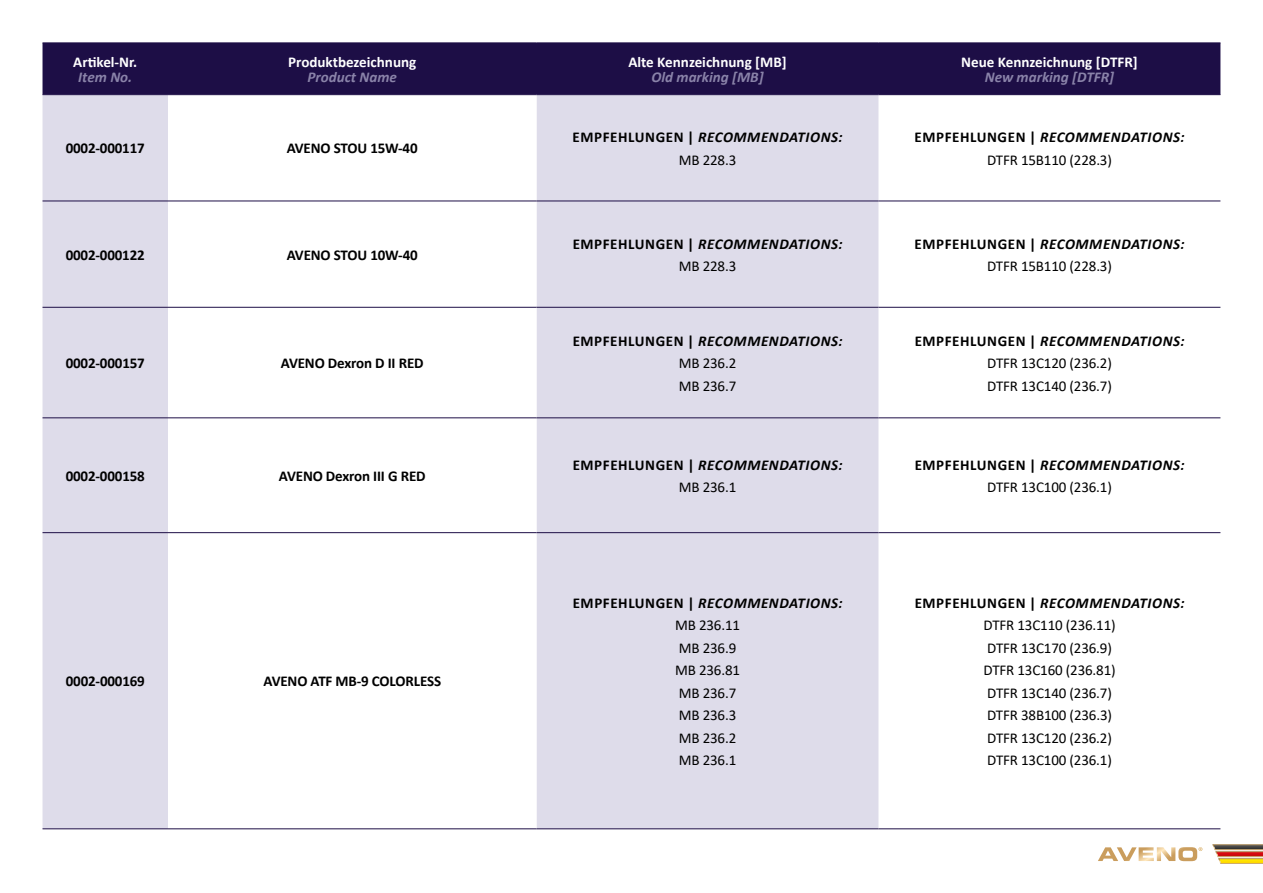
<style>
.page{position:relative;width:1263px;height:893px;background:#fff}
.page>*{position:absolute;margin:0;border:0;box-sizing:border-box;transform-origin:0 0}
.t1{font:15px/22.5px "Calibri";letter-spacing:-.01em;color:#000;text-align:center}
.t2{font:italic 700 15px/22.5px "Calibri";letter-spacing:.04em;color:#000;text-align:center}
.t3{font:700 15px "Calibri";letter-spacing:-.01em;color:#000}
.t4{font:700 15px "Calibri";color:#fff}
.t5{font:italic 700 15px "Calibri";color:#8a83a9}
.s1{font-style:normal}
.s2{font-weight:400;font-style:normal}
.s3{font-weight:700}
.s4{font-weight:700;font-style:italic}
</style>
<div class="page">
<div style="left:43px;top:44px;width:1177px;height:50px;background:#1d0e46"></div>
<div style="left:43px;top:95px;width:835px;height:733px;background:#dedcea"></div>
<svg style="left:168px;top:95px;width:368px;height:733px"></svg>
<hr style="left:43px;top:43px;width:125px;height:1px;background:#1d0e46">
<hr style="left:168px;top:43px;width:368px;height:1px;background:#1d0e46">
<hr style="left:536px;top:43px;width:342px;height:1px;background:#1d0e46">
<hr style="left:878px;top:43px;width:342px;height:1px;background:#1d0e46">
<hr style="left:43px;top:94px;width:125px;height:1px;background:#1d0e46">
<hr style="left:43px;top:201px;width:125px;height:1px;background:#1d0e46">
<hr style="left:43px;top:307px;width:125px;height:1px;background:#1d0e46">
<hr style="left:43px;top:417px;width:125px;height:1px;background:#1d0e46">
<hr style="left:43px;top:532px;width:125px;height:1px;background:#1d0e46">
<hr style="left:43px;top:828px;width:125px;height:1px;background:#1d0e46">
<hr style="left:168px;top:94px;width:368px;height:1px;background:#1d0e46">
<hr style="left:168px;top:201px;width:368px;height:1px;background:#1d0e46">
<hr style="left:168px;top:307px;width:368px;height:1px;background:#1d0e46">
<hr style="left:168px;top:417px;width:368px;height:1px;background:#1d0e46">
<hr style="left:168px;top:532px;width:368px;height:1px;background:#1d0e46">
<hr style="left:168px;top:828px;width:368px;height:1px;background:#1d0e46">
<hr style="left:536px;top:94px;width:342px;height:1px;background:#1d0e46">
<hr style="left:536px;top:201px;width:342px;height:1px;background:#1d0e46">
<hr style="left:536px;top:307px;width:342px;height:1px;background:#1d0e46">
<hr style="left:536px;top:417px;width:342px;height:1px;background:#1d0e46">
<hr style="left:536px;top:532px;width:342px;height:1px;background:#1d0e46">
<hr style="left:536px;top:828px;width:342px;height:1px;background:#1d0e46">
<hr style="left:878px;top:94px;width:342px;height:1px;background:#1d0e46">
<hr style="left:878px;top:201px;width:342px;height:1px;background:#1d0e46">
<hr style="left:878px;top:307px;width:342px;height:1px;background:#1d0e46">
<hr style="left:878px;top:417px;width:342px;height:1px;background:#1d0e46">
<hr style="left:878px;top:532px;width:342px;height:1px;background:#1d0e46">
<hr style="left:878px;top:828px;width:342px;height:1px;background:#1d0e46">
<svg style="left:1212px;top:844px;width:51px;height:20px"></svg>
<svg style="left:1098px;top:847px;width:104px;height:14px"></svg>
<p class="t4" style="left:73px;top:51px;width:66px">Artikel-Nr.</p>
<p class="t5" style="left:78px;top:66px;width:55px">Item No.</p>
<p class="t4" style="left:288px;top:51px;width:130px">Produktbezeichnung</p>
<p class="t5" style="left:308px;top:66px;width:91px">Product Name</p>
<p class="t3" style="left:66px;top:138px;width:81px">0002-000117</p>
<p class="t3" style="left:287px;top:138px;width:132px">AVENO STOU 15W-40</p>
<p class="t3" style="left:66px;top:244px;width:81px">0002-000122</p>
<p class="t3" style="left:287px;top:244px;width:132px">AVENO STOU 10W-40</p>
<p class="t3" style="left:66px;top:353px;width:81px">0002-000157</p>
<p class="t3" style="left:281px;top:353px;width:144px">AVENO Dexron D II RED</p>
<p class="t3" style="left:66px;top:465px;width:81px">0002-000158</p>
<p class="t3" style="left:279px;top:465px;width:148px">AVENO Dexron III G RED</p>
<p class="t3" style="left:66px;top:671px;width:81px">0002-000169</p>
<p class="t3" style="left:264px;top:671px;width:179px">AVENO ATF MB-9 COLORLESS</p>
<p class="t4" style="left:628px;top:51px;width:160px">Alte Kennzeichnung [MB]</p>
<p class="t5" style="left:651px;top:66px;width:114px">Old marking [MB]</p>
<p class="t4" style="left:961px;top:51px;width:178px">Neue Kennzeichnung [DTFR]</p>
<p class="t5" style="left:985px;top:66px;width:131px">New marking [DTFR]</p>
<p class="t2" style="left:573px;top:125px;width:271px"><span class="s1">EMPFEHLUNGEN |</span> RECOMMENDATIONS:<br><span class="s2">MB 228.3</span></p>
<p class="t1" style="left:915px;top:126px;width:271px"><span class="s3">EMPFEHLUNGEN |</span> <span class="s4">RECOMMENDATIONS:<br></span>DTFR 15B110 (228.3)</p>
<p class="t2" style="left:573px;top:232px;width:271px"><span class="s1">EMPFEHLUNGEN |</span> RECOMMENDATIONS:<br><span class="s2">MB 228.3</span></p>
<p class="t1" style="left:915px;top:232px;width:271px"><span class="s3">EMPFEHLUNGEN |</span> <span class="s4">RECOMMENDATIONS:<br></span>DTFR 15B110 (228.3)</p>
<p class="t2" style="left:573px;top:329px;width:271px"><span class="s1">EMPFEHLUNGEN |</span> RECOMMENDATIONS:<br><span class="s2">MB 236.2<br>MB 236.7</span></p>
<p class="t1" style="left:915px;top:329px;width:271px"><span class="s3">EMPFEHLUNGEN |</span> <span class="s4">RECOMMENDATIONS:<br></span>DTFR 13C120 (236.2)<br>DTFR 13C140 (236.7)</p>
<p class="t2" style="left:573px;top:453px;width:271px"><span class="s1">EMPFEHLUNGEN |</span> RECOMMENDATIONS:<br><span class="s2">MB 236.1</span></p>
<p class="t1" style="left:915px;top:453px;width:271px"><span class="s3">EMPFEHLUNGEN |</span> <span class="s4">RECOMMENDATIONS:<br></span>DTFR 13C100 (236.1)</p>
<p class="t1" style="left:573px;top:591px;width:271px"><span class="s3">EMPFEHLUNGEN |</span> <span class="s4">RECOMMENDATIONS:<br></span>MB 236.11<br>MB 236.9<br>MB 236.81<br>MB 236.7<br>MB 236.3<br>MB 236.2<br>MB 236.1</p>
<p class="t1" style="left:915px;top:591px;width:271px"><span class="s3">EMPFEHLUNGEN |</span> <span class="s4">RECOMMENDATIONS:<br></span>DTFR 13C110 (236.11)<br>DTFR 13C170 (236.9)<br>DTFR 13C160 (236.81)<br>DTFR 13C140 (236.7)<br>DTFR 38B100 (236.3)<br>DTFR 13C120 (236.2)<br>DTFR 13C100 (236.1)</p>
</div>
